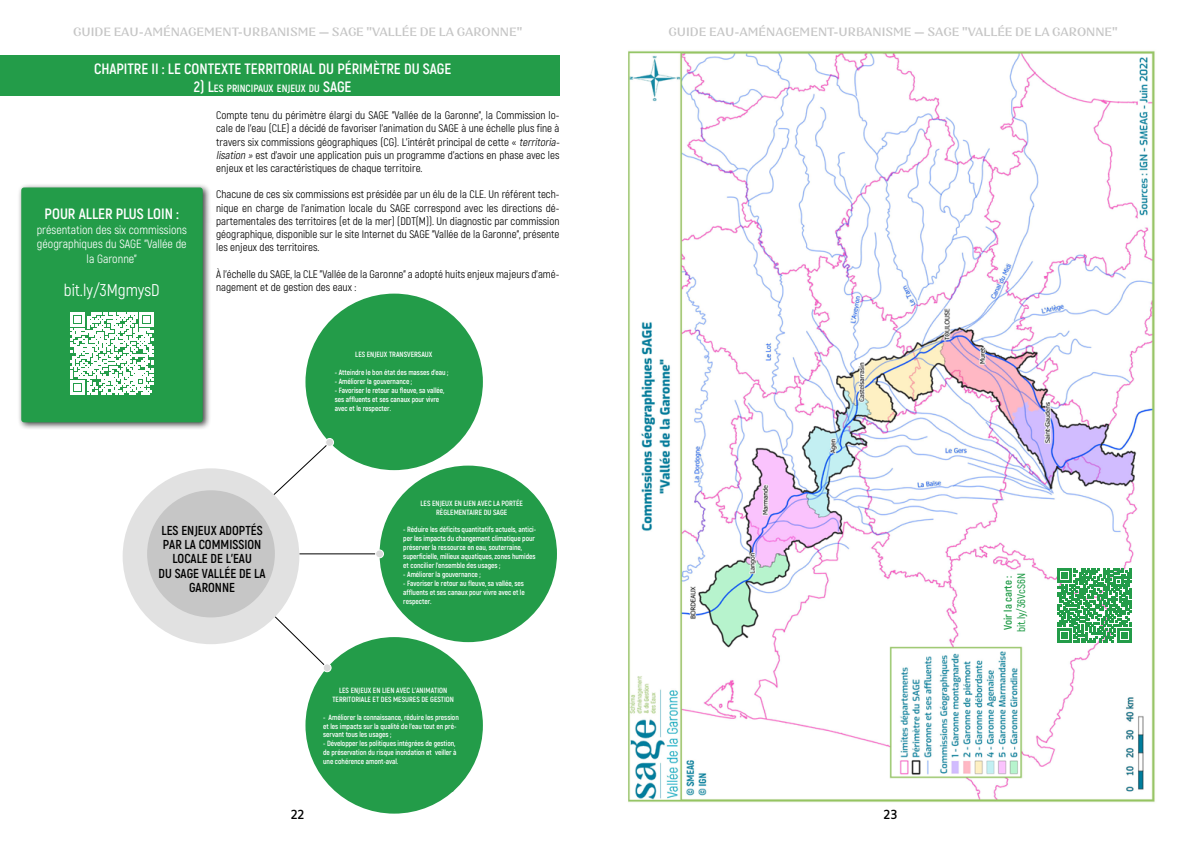
<style>
.page{position:relative;width:1191px;height:842px;background:#fff}
.page>*{position:absolute;margin:0;border:0;box-sizing:border-box;transform-origin:0 0}
.t1{font:17px "Akrobat";color:#fff}
.t2{font:700 15px "Akrobat";color:#fff}
.t3{font:700 13px/14.2px "Akrobat";color:#000;text-align:center}
.t4{font:12px "Nazare";color:#c6c6c6}
.t5{font:12px/14.4px "Akrobat";color:#fff;text-align:center}
.t6{font:12px "Luciole";color:#000}
.t7{font:11px/13.2px "Akrobat";color:#000}
.t8{font:600 11px "Akrobat";color:#239c49}
.t9{font:700 11px "Akrobat";color:#239c49}
.t10{font:700 10.5px "Akrobat";color:#fff}
.t11{font:700 7.6px/8.9px "Akrobat";letter-spacing:-.005em;color:#fff}
.s1{font-size:15px}
.s2{font-style:italic}
</style>
<div class="page">
<img style="left:628px;top:51px;width:527px;height:751px">
<svg style="left:1058px;top:568px;width:74px;height:74px"></svg>
<div style="left:0;top:55px;width:559px;height:41px;background:#239c49"></div>
<svg style="left:274px;top:616px;width:180px;height:176px"></svg>
<hr style="left:299px;top:554px;width:80px;height:1px;background:#000">
<div style="left:305px;top:637px;width:178px;height:177px;background:#239c49;border-radius:50%"></div>
<div style="left:123px;top:468px;width:176px;height:176px;background:#e1e1e1;border-radius:50%"></div>
<div style="left:147px;top:490px;width:128px;height:127px;background:#c6c6c6;border-radius:50%"></div>
<svg style="left:273px;top:445px;width:54px;height:50px"></svg>
<div style="left:323px;top:664px;width:8px;height:8px;background:#dadada;border-radius:50%"></div>
<div style="left:323px;top:664px;width:8px;height:8px;border:1px solid #fff;border-radius:50%"></div>
<div style="left:379px;top:466px;width:178px;height:176px;background:#239c49;border-radius:50%"></div>
<div style="left:375px;top:550px;width:8px;height:8px;background:#dadada;border-radius:50%"></div>
<div style="left:375px;top:550px;width:9px;height:8px;border:1px solid #fff;border-radius:50%"></div>
<div style="left:305px;top:294px;width:178px;height:176px;background:#239c49;border-radius:50%"></div>
<div style="left:326px;top:438px;width:7px;height:8px;background:#dadada;border-radius:50%"></div>
<div style="left:325px;top:438px;width:9px;height:9px;border:1px solid #fff;border-radius:50%"></div>
<div style="left:17px;top:183px;width:194px;height:247px;background:#000;opacity:.75"></div>
<div style="left:21px;top:187px;width:182px;height:235px;background:#239c49;border-radius:3px"></div>
<svg style="left:71px;top:313px;width:82px;height:82px"></svg>
<h3 class="t4" style="left:73px;top:24px;width:451px">GUIDE EAU-AMÉNAGEMENT-URBANISME — SAGE "VALLÉE DE LA GARONNE"</h3>
<h3 class="t4" style="left:668px;top:24px;width:451px">GUIDE EAU-AMÉNAGEMENT-URBANISME — SAGE "VALLÉE DE LA GARONNE"</h3>
<h2 class="t2" style="left:94px;top:59px;width:359px">CHAPITRE II : LE CONTEXTE TERRITORIAL DU PÉRIMÈTRE DU SAGE</h2>
<h3 class="t10" style="left:194px;top:81px;width:157px"><span class="s1">2) L</span>ES PRINCIPAUX ENJEUX DU <span class="s1">SAGE</span></h3>
<h2 class="t2" style="left:45px;top:205px;width:136px">POUR ALLER PLUS LOIN :</h2>
<h3 class="t5" style="left:37px;top:222px;width:152px">présentation des six commissions géographiques du SAGE "Vallée de la Garonne"</h3>
<h1 class="t1" style="left:64px;top:280px;width:97px">bit.ly/3MgmysD</h1>
<p class="t7" style="left:216px;top:109px;width:347px">Compte tenu du périmètre élargi du SAGE "Vallée de la Garonne", la Commission lo&shy;cale de l'eau (CLE) a décidé de favoriser l’animation du SAGE à une échelle plus fine à travers six commissions géographiques (CG). L’intérêt principal de cette « <span class="s2">territoria&shy;lisation »</span> est d’avoir une application puis un programme d’actions en phase avec les enjeux et les caractéristiques de chaque territoire.</p>
<p class="t7" style="left:216px;top:188px;width:345px;text-align:justify">Chacune de ces six commissions est présidée par un élu de la CLE. Un référent tech&shy;nique en charge de l'animation locale du SAGE correspond avec les directions dé&shy;partementales des territoires (et de la mer) (DDT(M)). Un diagnostic par commission géographique, disponible sur le site Internet du SAGE "Vallée de la Garonne", présente les enjeux des territoires.</p>
<h3 class="t7" style="left:216px;top:267px;width:345px">À l'échelle du SAGE, la CLE "Vallée de la Garonne" a adopté huits enjeux majeurs d'amé&shy;nagement et de gestion des eaux :</h3>
<p class="t11" style="left:355px;top:350px;width:79px">LES ENJEUX TRANSVERSAUX</p>
<p class="t11" style="left:335px;top:368px;width:115px">- Atteindre le bon état des masses d’eau ;</p>
<p class="t11" style="left:335px;top:377px;width:79px">- Améliorer la gouvernance ;</p>
<p class="t11" style="left:335px;top:386px;width:111px">- Favoriser le retour au fleuve, sa vallée, ses affluents et ses canaux pour vivre avec et le respecter.</p>
<h3 class="t3" style="left:159px;top:523px;width:108px">LES ENJEUX ADOPTÉS<br>PAR LA COMMISSION<br>LOCALE DE L’EAU<br>DU SAGE VALLÉE DE LA<br>GARONNE</h3>
<p class="t11" style="left:420px;top:499px;width:104px;text-align:center">LES ENJEUX EN LIEN AVEC LA PORTÉE<br>RÈGLEMENTAIRE DU SAGE</p>
<p class="t11" style="left:403px;top:525px;width:134px">- Réduire les déficits quantitatifs actuels, antici&shy;per les impacts du changement climatique pour préserver la ressource en eau, souterraine, superficielle, milieux aquatiques, zones humides et concilier l’ensemble des usages ;</p>
<p class="t11" style="left:403px;top:570px;width:79px">- Améliorer la gouvernance ;</p>
<p class="t11" style="left:403px;top:579px;width:123px;text-align:justify">- Favoriser le retour au fleuve, sa vallée, ses affluents et ses canaux pour vivre avec et le respecter.</p>
<p class="t11" style="left:332px;top:686px;width:123px;text-align:center">LES ENJEUX EN LIEN AVEC L’ANIMATION<br>TERRITORIALE ET DES MESURES DE GESTION</p>
<p class="t11" style="left:323px;top:712px;width:137px">- Améliorer la connaissance, réduire les pression et les impacts sur la qualité de l’eau tout en pré&shy;servant tous les usages ;</p>
<p class="t11" style="left:323px;top:739px;width:135px">- Développer les politiques intégrées de gestion, de préservation du risque inondation et veiller à une cohérence amont-aval.</p>
<h3 class="t6" style="left:291px;top:803px;width:15px">22</h3>
<h3 class="t6" style="left:883px;top:803px;width:15px">23</h3>
<h3 class="t9" style="left:1001px;top:630px;width:56px;rotate:-90deg">Voir la carte :</h3>
<h3 class="t8" style="left:1014px;top:632px;width:60px;rotate:-90deg">bit.ly/36VcS6N</h3>
</div>
